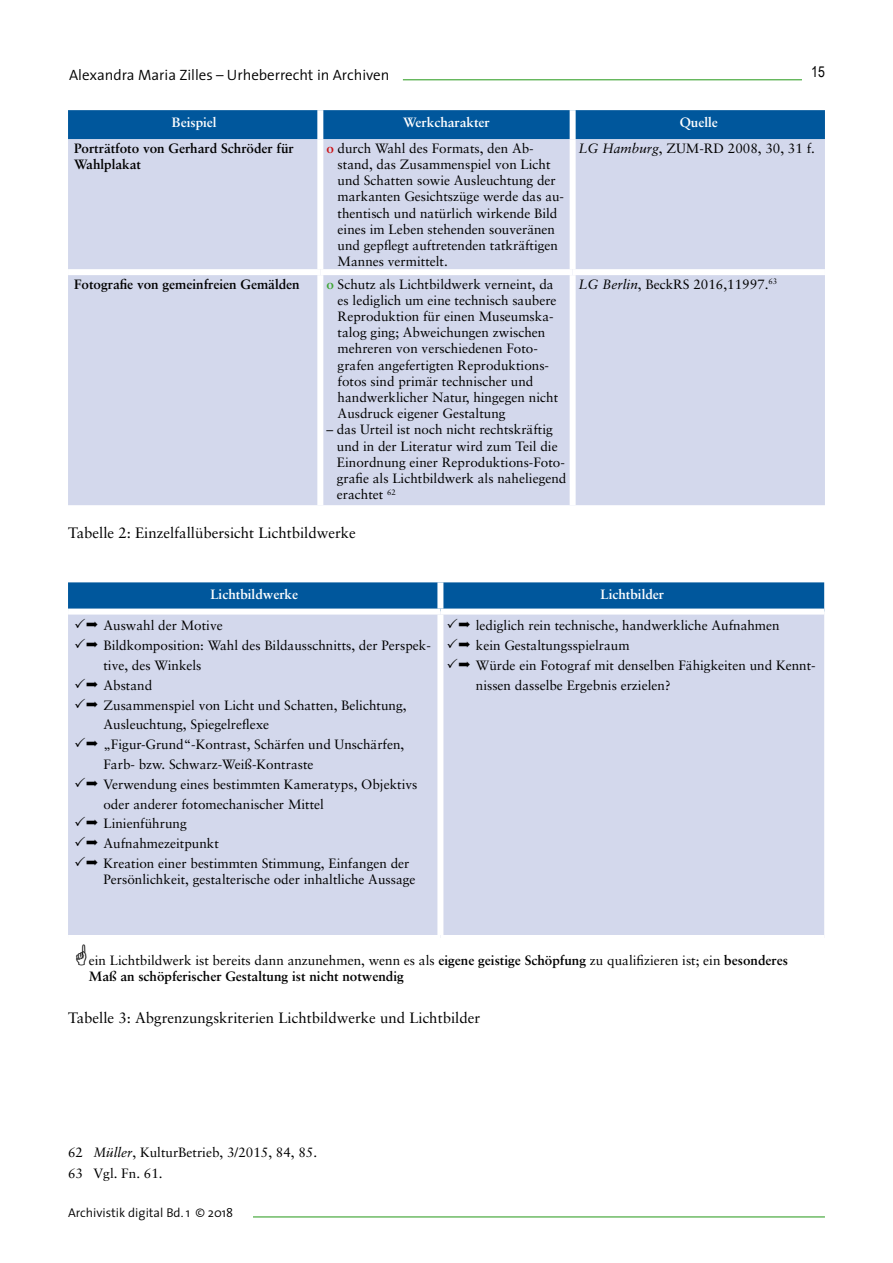
<style>
.page{position:relative;width:893px;height:1263px;background:#fff}
.page>*{position:absolute;margin:0;border:0;box-sizing:border-box;transform-origin:0 0}
.Bildunterschrift{font:15px "Sabon LT";color:#000}
.t1{font:300 15px "The Sans";color:#000}
.t2{font:15px "Arial Narrow";color:#000}
.Fußnote{font:13.5px/16.2px "Sabon LT";color:#000}
.t3{font:700 13.5px/16.2px "Sabon LT";color:#000}
.Tabelle_Überschrift{font:700 13.5px "Sabon LT";color:#fff}
.t4{font:300 12.75px "The Sans";color:#000}
.s1{font-weight:700;color:#cd1013}
.s2{font-style:italic}
.s3{font-weight:700;color:#3ca432}
.s4{font-weight:400}
</style>
<div class="page">
<hr style="left:253px;top:1216px;width:572px;height:1px;background:#3ca432">
<hr style="left:403px;top:79px;width:399px;height:1px;background:#3ca432">
<div style="left:68px;top:110px;width:757px;height:29px;background:#00579c"></div>
<div style="left:68px;top:139px;width:757px;height:366px;background:#d3d8ec"></div>
<div style="left:317px;top:110px;width:6px;height:29px;background:#fff"></div>
<div style="left:570px;top:110px;width:6px;height:29px;background:#fff"></div>
<div style="left:317px;top:139px;width:6px;height:130px;background:#fff"></div>
<div style="left:570px;top:139px;width:6px;height:130px;background:#fff"></div>
<div style="left:317px;top:275px;width:6px;height:230px;background:#fff"></div>
<div style="left:570px;top:275px;width:6px;height:230px;background:#fff"></div>
<div style="left:68px;top:269px;width:252px;height:6px;background:#fff"></div>
<div style="left:320px;top:269px;width:253px;height:6px;background:#fff"></div>
<div style="left:573px;top:269px;width:252px;height:6px;background:#fff"></div>
<div style="left:68px;top:582px;width:756px;height:26px;background:#00579c"></div>
<div style="left:68px;top:614px;width:756px;height:321px;background:#d3d8ec"></div>
<div style="left:437px;top:582px;width:6px;height:26px;background:#fff"></div>
<div style="left:437px;top:614px;width:6px;height:321px;background:#fff"></div>
<svg style="left:75px;top:619px;width:23px;height:9px"></svg>
<svg style="left:75px;top:638px;width:23px;height:10px"></svg>
<svg style="left:75px;top:678px;width:23px;height:10px"></svg>
<svg style="left:75px;top:698px;width:23px;height:9px"></svg>
<svg style="left:75px;top:737px;width:23px;height:10px"></svg>
<svg style="left:75px;top:777px;width:23px;height:10px"></svg>
<svg style="left:75px;top:817px;width:23px;height:9px"></svg>
<svg style="left:75px;top:836px;width:23px;height:10px"></svg>
<svg style="left:75px;top:856px;width:23px;height:10px"></svg>
<svg style="left:447px;top:619px;width:23px;height:9px"></svg>
<svg style="left:447px;top:638px;width:23px;height:10px"></svg>
<svg style="left:447px;top:658px;width:23px;height:10px"></svg>
<p class="t2" style="left:811px;top:61px;width:15px">15</p>
<p class="t1" style="left:69px;top:65px;width:322px">Alexandra Maria Zilles – Urheberrecht in Archiven</p>
<p class="Tabelle_Überschrift" style="left:172px;top:113px;width:47px">Beispiel</p>
<p class="Tabelle_Überschrift" style="left:403px;top:113px;width:88px">Werkcharakter</p>
<p class="Tabelle_Überschrift" style="left:680px;top:113px;width:40px">Quelle</p>
<p class="t3" style="left:74px;top:140px;width:221px">Porträtfoto von Gerhard Schröder für<br>Wahlplakat</p>
<p class="Fußnote" style="left:338px;top:140px;width:228px;text-indent:-11px"><span class="s1">o</span> durch Wahl des Formats, den Ab&shy;stand, das Zusammenspiel von Licht und Schatten sowie Ausleuchtung der markanten Gesichtszüge werde das au&shy;thentisch und natürlich wirkende Bild eines im Leben stehenden souveränen und gepflegt auftretenden tatkräftigen Mannes vermittelt.</p>
<p class="Fußnote" style="left:579px;top:140px;width:238px"><span class="s2">LG Hamburg</span>, ZUM-RD 2008, 30, 31 f.</p>
<p class="t3" style="left:74px;top:275px;width:227px">Fotografie von gemeinfreien Gemälden</p>
<p class="Fußnote" style="left:338px;top:276px;width:222px;text-indent:-11px"><span class="s3">o</span> Schutz als Lichtbildwerk verneint, da es lediglich um eine technisch saubere Reproduktion für einen Museumska&shy;talog ging; Abweichungen zwischen mehreren von verschiedenen Foto&shy;grafen angefertigten Reproduktions&shy;fotos sind primär technischer und handwerklicher Natur, hingegen nicht Ausdruck eigener Gestaltung</p>
<p class="Fußnote" style="left:337px;top:421px;width:231px;text-indent:-11px">– das Urteil ist noch nicht rechtskräftig und in der Literatur wird zum Teil die Einordnung einer Reproduktions-Foto&shy;grafie als Lichtbildwerk als naheliegend erachtet <sup>62</sup></p>
<p class="Fußnote" style="left:579px;top:276px;width:200px"><span class="s2">LG Berlin</span>, BeckRS 2016,11997.<sup>63</sup></p>
<p class="Bildunterschrift" style="left:68px;top:523px;width:289px">Tabelle 2: Einzelfallübersicht Lichtbildwerke</p>
<p class="Tabelle_Überschrift" style="left:210px;top:586px;width:89px">Lichtbildwerke</p>
<p class="Tabelle_Überschrift" style="left:600px;top:586px;width:65px">Lichtbilder</p>
<p class="Fußnote" style="left:103px;top:617px;width:121px">Auswahl der Motive</p>
<p class="Fußnote" style="left:103px;top:635px;width:329px;line-height:19.8px">Bildkomposition: Wahl des Bildausschnitts, der Perspek&shy;tive, des Winkels</p>
<p class="Fußnote" style="left:103px;top:677px;width:50px">Abstand</p>
<p class="Fußnote" style="left:103px;top:695px;width:305px;line-height:19.8px">Zusammenspiel von Licht und Schatten, Belichtung,<br>Ausleuchtung, Spiegelreflexe</p>
<p class="Fußnote" style="left:103px;top:734px;width:302px;line-height:19.8px">„Figur-Grund“-Kontrast, Schärfen und Unschärfen,<br>Farb- bzw. Schwarz-Weiß-Kontraste</p>
<p class="Fußnote" style="left:103px;top:774px;width:315px;line-height:19.8px">Verwendung eines bestimmten Kameratyps, Objektivs oder anderer fotomechanischer Mittel</p>
<p class="Fußnote" style="left:103px;top:815px;width:85px">Linienführung</p>
<p class="Fußnote" style="left:103px;top:835px;width:117px">Aufnahmezeitpunkt</p>
<p class="Fußnote" style="left:103px;top:855px;width:314px">Kreation einer bestimmten Stimmung, Einfangen der<br>Persönlichkeit, gestalterische oder inhaltliche Aussage</p>
<p class="Fußnote" style="left:476px;top:617px;width:305px">lediglich rein technische, handwerkliche Aufnahmen</p>
<p class="Fußnote" style="left:476px;top:637px;width:155px">kein Gestaltungsspielraum</p>
<p class="Fußnote" style="left:476px;top:655px;width:341px;line-height:19.8px">Würde ein Fotograf mit denselben Fähigkeiten und Kennt&shy;nissen dasselbe Ergebnis erzielen?</p>
<p class="t3" style="left:89px;top:952px;width:701px"><span class="s4">ein Lichtbildwerk ist bereits dann anzunehmen, wenn es als</span> eigene geistige Schöpfung <span class="s4">zu qualifizieren ist; ein</span> besonderes<br>Maß an schöpferischer Gestaltung ist nicht notwendig</p>
<p class="Bildunterschrift" style="left:68px;top:1009px;width:414px">Tabelle 3: Abgrenzungskriterien Lichtbildwerke und Lichtbilder</p>
<p class="Fußnote" style="left:68px;top:1144px;width:251px">62 <span class="s2">Müller</span>, KulturBetrieb, 3/2015, 84, 85.</p>
<p class="Fußnote" style="left:68px;top:1165px;width:96px">63 Vgl. Fn. 61.</p>
<p class="t4" style="left:68px;top:1204px;width:167px">Archivistik digital Bd. 1 © 2018</p>
</div>
